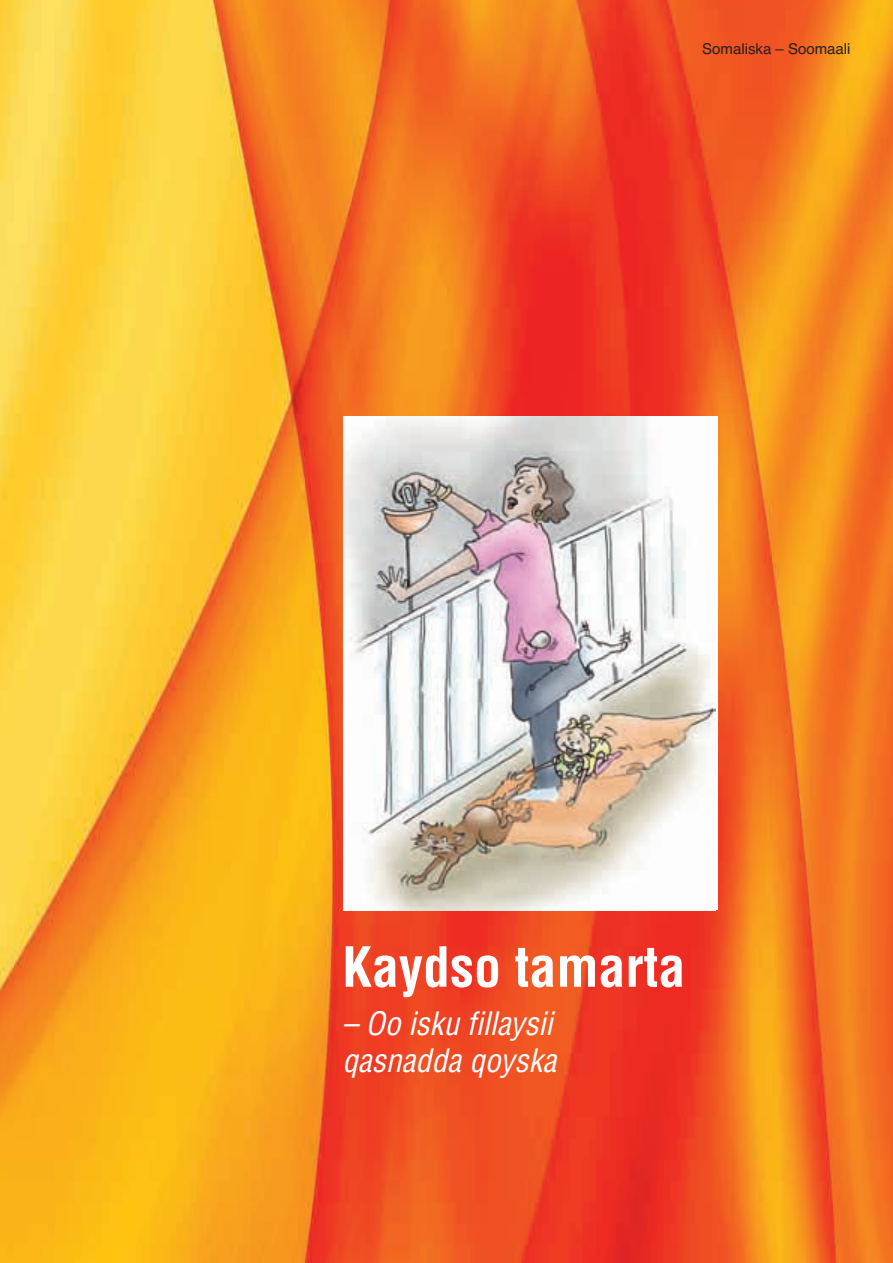
<style>
.page{position:relative;width:893px;height:1263px;background:#fff}
.page>*{position:absolute;margin:0;border:0;box-sizing:border-box;transform-origin:0 0}
.t1{font:700 condensed 54px "Helvetica";color:#fff}
.t2{font:italic condensed 31.5px/37.8px "Helvetica";color:#fff}
.t3{font:15px "Helvetica";color:#231f20}
</style>
<div class="page">
<img style="left:0;top:0;width:892px;height:1263px">
<img style="left:343px;top:417px;width:372px;height:493px">
<p class="t3" style="left:702px;top:43px;width:150px">Somaliska – Soomaali</p>
<h1 class="t1" style="left:342px;top:946px;width:345px">Kaydso tamarta</h1>
<p class="t2" style="left:342px;top:1007px;width:222px">– Oo isku fillaysii qasnadda qoyska</p>
</div>
